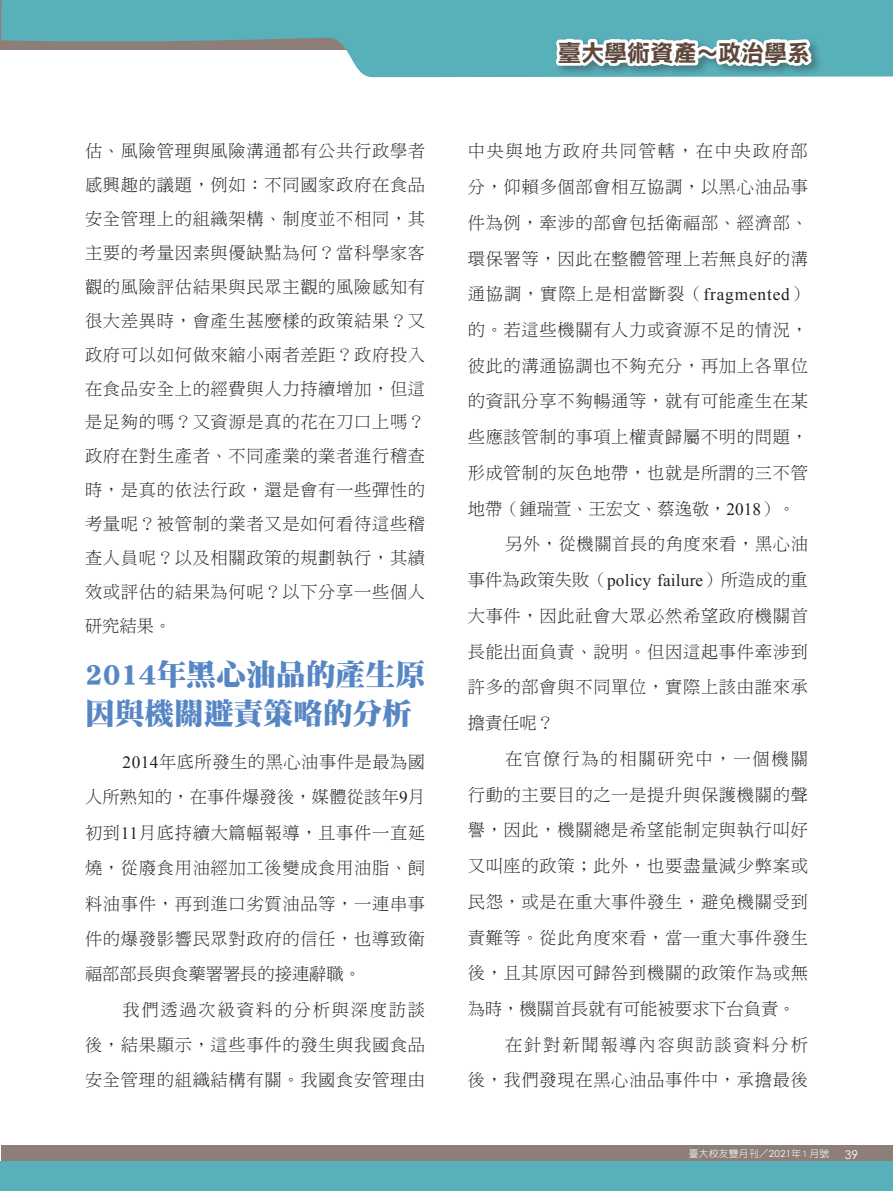
<style>
.page{position:relative;width:893px;height:1191px;background:#fff}
.page>*{position:absolute;margin:0;border:0;box-sizing:border-box;transform-origin:0 0}
.t1{font:30px/38.4px "DF Ming Std W12";letter-spacing:-.005em;color:#5786c5}
.t2{font:22.95px "DF Li Hei Std W7";color:#5e483b}
.t3{font:17.25px/33.9px "DF Ming Std W3";letter-spacing:.04em;color:#231f20;text-align:justify}
.t4{font:17.25px "DF Ming Std W3";color:#231f20}
.t5{font:17.25px "DF Ming Std W3";letter-spacing:.105em;color:#231f20}
.t6{font:17.25px "DF Ming Std W3";letter-spacing:.01em;color:#231f20}
.t7{font:17.25px "DF Ming Std W3";letter-spacing:.1em;color:#231f20}
.t8{font:12px "Century Gothic";color:#fff}
.t9{font:9.75px "DF Yuan Std W3";letter-spacing:.025em;color:#fff}
.s1{font-family:"Times New Roman"}
.s2{font-family:"Century Gothic"}
</style>
<div class="page">
<div style="left:1px;top:1145px;width:892px;height:46px;background:#8d7f77"></div>
<svg style="left:1px;top:0;width:892px;height:77px;fill:#58b0bb"></svg>
<div style="left:1px;top:1161px;width:892px;height:30px;background:#58b0bb"></div>
<svg style="left:548px;top:23px;width:272px;height:54px"></svg>
<p class="t3" style="left:85px;top:134px;width:342px">估、風險管理與風險溝通都有公共行政學者感興趣的議題，例如：不同國家政府在食品安全管理上的組織架構、制度並不相同，其主要的考量因素與優缺點為何？當科學家客觀的風險評估結果與民眾主觀的風險感知有很大差異時，會產生甚麼樣的政策結果？又政府可以如何做來縮小兩者差距？政府投入在食品安全上的經費與人力持續增加，但這是足夠的嗎？又資源是真的花在刀口上嗎？政府在對生產者、不同產業的業者進行稽查時，是真的依法行政，還是會有一些彈性的考量呢？被管制的業者又是如何看待這些稽查人員呢？以及相關政策的規劃執行，其績效或評估的結果為何呢？以下分享一些個人研究結果。</p>
<h1 class="t1" style="left:85px;top:654px;width:342px">2014年黑心油品的產生原因與機關避責策略的分析</h1>
<p class="t3" style="left:85px;top:744px;width:342px;line-height:35.4px;text-indent:38px"><span class="s1">2014</span>年底所發生的黑心油事件是最為國人所熟知的，在事件爆發後，媒體從該年<span class="s1">9</span>月初到<span class="s1">11</span>月底持續大篇幅報導，且事件一直延燒，從廢食用油經加工後變成食用油脂、飼料油事件，再到進口劣質油品等，一連串事件的爆發影響民眾對政府的信任，也導致衛福部部長與食藥署署長的接連辭職。</p>
<p class="t3" style="left:85px;top:991px;width:342px;line-height:35.4px;text-indent:38px">我們透過次級資料的分析與深度訪談後，結果顯示，這些事件的發生與我國食品安全管理的組織結構有關。我國食安管理由</p>
<h2 class="t2" style="left:558px;top:40px;width:253px">臺大學術資產～政治學系</h2>
<p class="t7" style="left:468px;top:142px;width:342px">中央與地方政府共同管轄，在中央政府部</p>
<p class="t3" style="left:468px;top:170px;width:342px">分，仰賴多個部會相互協調，以黑心油品事</p>
<p class="t3" style="left:468px;top:205px;width:342px">件為例，牽涉的部會包括衛福部、經濟部、</p>
<p class="t3" style="left:468px;top:241px;width:342px">環保署等，因此在整體管理上若無良好的溝</p>
<p class="t3" style="left:468px;top:277px;width:342px">通協調，實際上是相當斷裂（<span class="s1">fragmented</span>）</p>
<p class="t3" style="left:468px;top:312px;width:342px">的。若這些機關有人力或資源不足的情況，</p>
<p class="t3" style="left:468px;top:348px;width:342px">彼此的溝通協調也不夠充分，再加上各單位</p>
<p class="t3" style="left:468px;top:384px;width:342px">的資訊分享不夠暢通等，就有可能產生在某</p>
<p class="t3" style="left:468px;top:420px;width:342px">些應該管制的事項上權責歸屬不明的問題，</p>
<p class="t3" style="left:468px;top:455px;width:342px">形成管制的灰色地帶，也就是所謂的三不管</p>
<p class="t4" style="left:468px;top:499px;width:329px">地帶（鍾瑞萱、王宏文、蔡逸敬，<span class="s1">2018</span>）。</p>
<p class="t3" style="left:505px;top:527px;width:304px">另外，從機關首長的角度來看，黑心油</p>
<p class="t6" style="left:468px;top:570px;width:342px">事件為政策失敗（<span class="s1">policy failure</span>）所造成的重</p>
<p class="t3" style="left:468px;top:598px;width:342px">大事件，因此社會大眾必然希望政府機關首</p>
<p class="t3" style="left:468px;top:634px;width:342px">長能出面負責、說明。但因這起事件牽涉到</p>
<p class="t3" style="left:468px;top:670px;width:342px">許多的部會與不同單位，實際上該由誰來承</p>
<p class="t3" style="left:468px;top:705px;width:88px">擔責任呢？</p>
<p class="t5" style="left:505px;top:749px;width:304px">在官僚行為的相關研究中，一個機關</p>
<p class="t3" style="left:468px;top:777px;width:342px">行動的主要目的之一是提升與保護機關的聲</p>
<p class="t3" style="left:468px;top:813px;width:342px">譽，因此，機關總是希望能制定與執行叫好</p>
<p class="t3" style="left:468px;top:848px;width:342px">又叫座的政策；此外，也要盡量減少弊案或</p>
<p class="t3" style="left:468px;top:884px;width:342px">民怨，或是在重大事件發生，避免機關受到</p>
<p class="t3" style="left:468px;top:920px;width:342px">責難等。從此角度來看，當一重大事件發生</p>
<p class="t3" style="left:468px;top:955px;width:342px">後，且其原因可歸咎到機關的政策作為或無</p>
<p class="t4" style="left:468px;top:999px;width:329px">為時，機關首長就有可能被要求下台負責。</p>
<p class="t5" style="left:505px;top:1035px;width:304px">在針對新聞報導內容與訪談資料分析</p>
<p class="t3" style="left:468px;top:1063px;width:342px">後，我們發現在黑心油品事件中，承擔最後</p>
<p class="t9" style="left:689px;top:1148px;width:142px">臺大校友雙月刊／<span class="s2">2021</span>年 1月號</p>
<p class="t8" style="left:845px;top:1147px;width:15px">39</p>
</div>
